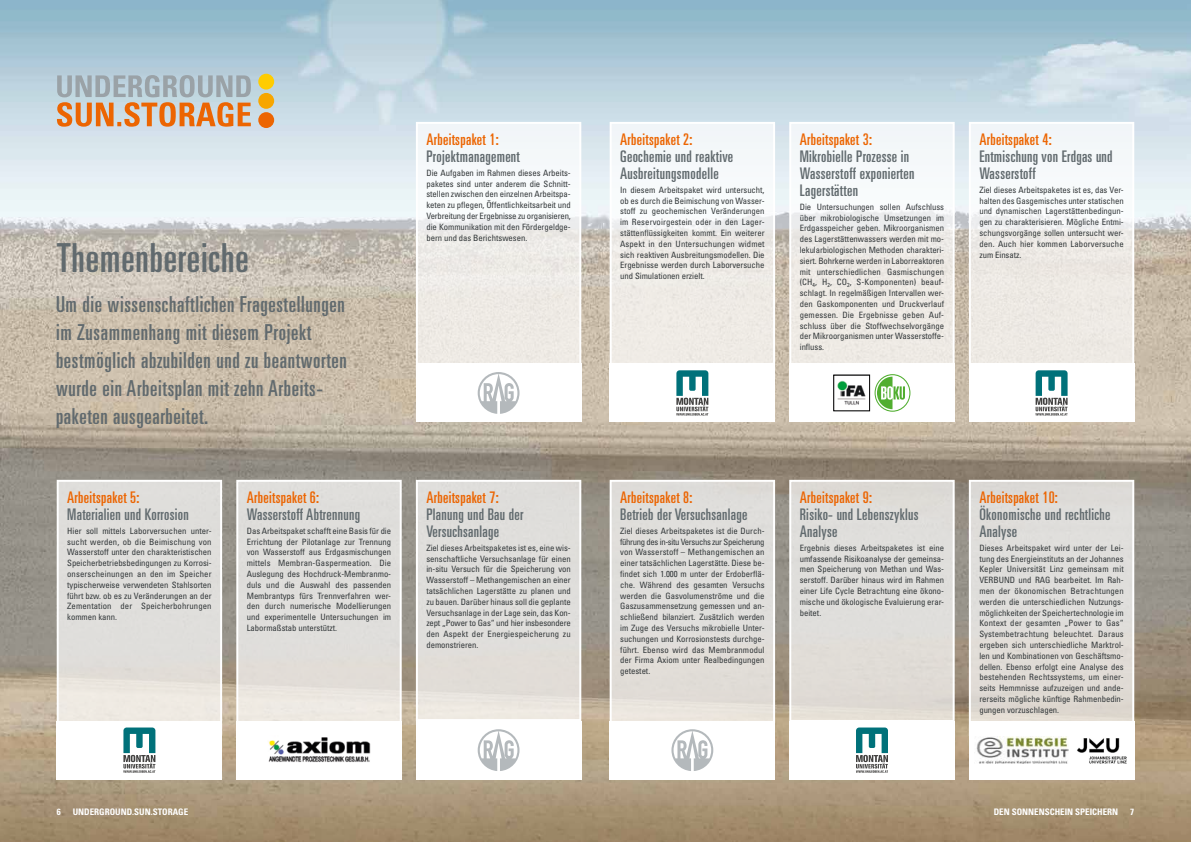
<style>
.page{position:relative;width:1191px;height:842px;background:#fff}
.page>*{position:absolute;margin:0;border:0;box-sizing:border-box;transform-origin:0 0}
.t1{font:ultra-condensed 40px "Univers";letter-spacing:.02em;color:#616a6e}
.t2{font:ultra-condensed 22px/28px "Univers";letter-spacing:.03em;color:#616a6e}
.t3{font:ultra-condensed 16px/17px "Univers";letter-spacing:.02em;color:#616a6e}
.t4{font:ultra-condensed 16px "Univers";letter-spacing:.02em;color:#ec6502}
.t5{font:700 condensed 9px "Univers";color:#fff}
.t6{font:condensed 8.7px/10.8px "Univers";letter-spacing:-.005em;color:#33383a;text-align:justify}
</style>
<div class="page">
<img style="left:0;top:0;width:1191px;height:842px">
<div style="left:417px;top:481px;width:163px;height:239px;background:#dfdedb"></div>
<div style="left:416px;top:480px;width:165px;height:241px;border:2px solid #fff"></div>
<div style="left:610px;top:481px;width:164px;height:241px;background:#e0dedb"></div>
<div style="left:609px;top:480px;width:166px;height:243px;border:2px solid #fff"></div>
<div style="left:790px;top:481px;width:163px;height:240px;background:#dfddda"></div>
<div style="left:789px;top:480px;width:165px;height:242px;border:2px solid #fff"></div>
<div style="left:58px;top:481px;width:163px;height:254px;background:linear-gradient(to bottom,#dbdbda,#e9e5de)"></div>
<div style="left:57px;top:480px;width:165px;height:256px;border:2px solid #fff"></div>
<div style="left:970px;top:481px;width:163px;height:254px;background:#dfddd9"></div>
<div style="left:969px;top:480px;width:165px;height:256px;border:2px solid #fff"></div>
<div style="left:237px;top:481px;width:164px;height:255px;background:linear-gradient(to right,#e1dfdc,#e1dfdb)"></div>
<div style="left:236px;top:480px;width:166px;height:257px;border:2px solid #fff"></div>
<div style="left:57px;top:721px;width:165px;height:59px;background:#fff"></div>
<svg style="left:123px;top:727px;width:32px;height:46px"></svg>
<div style="left:789px;top:721px;width:165px;height:59px;background:#fff"></div>
<svg style="left:856px;top:727px;width:32px;height:46px"></svg>
<div style="left:609px;top:721px;width:166px;height:59px;background:#fff"></div>
<svg style="left:671px;top:729px;width:42px;height:42px"></svg>
<div style="left:969px;top:721px;width:165px;height:59px;background:#fff"></div>
<div style="left:416px;top:721px;width:165px;height:59px;background:#fff"></div>
<svg style="left:478px;top:729px;width:41px;height:42px"></svg>
<div style="left:236px;top:721px;width:166px;height:59px;background:#fff"></div>
<img style="left:268px;top:737px;width:103px;height:25px">
<div style="left:417px;top:123px;width:163px;height:255px;background:linear-gradient(to bottom,#f6fafe,#ebe5dd)"></div>
<div style="left:416px;top:122px;width:165px;height:257px;border:2px solid #fff"></div>
<div style="left:416px;top:363px;width:165px;height:59px;background:#fff"></div>
<svg style="left:478px;top:372px;width:41px;height:42px"></svg>
<div style="left:610px;top:123px;width:164px;height:255px;background:linear-gradient(to bottom,#f5fafe,#ece5dd)"></div>
<div style="left:609px;top:122px;width:166px;height:257px;border:2px solid #fff"></div>
<div style="left:970px;top:123px;width:163px;height:243px;background:linear-gradient(to bottom,#f6fafe,#ebe4dc)"></div>
<div style="left:969px;top:122px;width:165px;height:245px;border:2px solid #fff"></div>
<div style="left:790px;top:123px;width:163px;height:245px;background:linear-gradient(to bottom,#f5f9fd,#ebe4dc)"></div>
<div style="left:789px;top:122px;width:165px;height:247px;border:2px solid #fff"></div>
<div style="left:969px;top:363px;width:165px;height:59px;background:#fff"></div>
<svg style="left:1035px;top:370px;width:32px;height:46px"></svg>
<div style="left:609px;top:363px;width:166px;height:59px;background:#fff"></div>
<svg style="left:676px;top:370px;width:32px;height:46px"></svg>
<div style="left:789px;top:363px;width:165px;height:59px;background:#fff"></div>
<img style="left:837px;top:380px;width:29px;height:25px">
<div style="left:833px;top:375px;width:37px;height:36px;border:1px solid #000"></div>
<svg style="left:874px;top:374px;width:36px;height:38px"></svg>
<svg style="left:57px;top:75px;width:194px;height:52px"></svg>
<div style="left:258px;top:74px;width:16px;height:16px;background:#fc0;border-radius:50%"></div>
<div style="left:258px;top:93px;width:16px;height:16px;background:#f7a600;border-radius:50%"></div>
<div style="left:258px;top:112px;width:16px;height:16px;background:#ec6502;border-radius:50%"></div>
<img style="left:1077px;top:738px;width:49px;height:25px">
<img style="left:976px;top:737px;width:92px;height:26px">
<h1 class="t1" style="left:57px;top:235px;width:193px">Themenbereiche</h1>
<h2 class="t2" style="left:56px;top:290px;width:292px">Um die wissenschaftlichen Fragestellungen im Zusammenhang mit diesem Projekt bestmöglich abzubilden und zu beantworten wurde ein Arbeitsplan mit zehn Arbeits&shy;paketen ausgearbeitet.</h2>
<h3 class="t4" style="left:67px;top:488px;width:74px">Arbeitspaket 5:</h3>
<h3 class="t3" style="left:67px;top:506px;width:123px">Materialien und Korrosion</h3>
<p class="t6" style="left:67px;top:525px;width:146px">Hier soll mittels Laborversuchen unter&shy;sucht werden, ob die Beimischung von Wasserstoff unter den charakteristischen Speicherbetriebsbedingungen zu Korrosi&shy;onserscheinungen an den im Speicher typischerweise verwendeten Stahlsorten führt bzw. ob es zu Veränderungen an der Zementation der Speicherbohrungen kommen kann.</p>
<h3 class="t4" style="left:247px;top:488px;width:74px">Arbeitspaket 6:</h3>
<h3 class="t3" style="left:247px;top:506px;width:115px">Wasserstoff Abtrennung</h3>
<p class="t6" style="left:247px;top:525px;width:146px">Das Arbeitspaket schafft eine Basis für die Errichtung der Pilotanlage zur Trennung von Wasserstoff aus Erdgasmischungen mittels Membran-Gaspermeation. Die Auslegung des Hochdruck-Membranmo&shy;duls und die Auswahl des passenden Membrantyps fürs Trennverfahren wer&shy;den durch numerische Modellierungen und experimentelle Untersuchungen im Labormaßstab unterstützt.</p>
<h3 class="t4" style="left:426px;top:130px;width:74px">Arbeitspaket 1:</h3>
<h3 class="t3" style="left:426px;top:148px;width:95px">Projektmanagement</h3>
<p class="t6" style="left:426px;top:167px;width:146px">Die Aufgaben im Rahmen dieses Arbeits&shy;paketes sind unter anderem die Schnitt&shy;stellen zwischen den einzelnen Arbeitspa&shy;keten zu pflegen, Öffentlichkeitsarbeit und Verbreitung der Ergebnisse zu organisieren, die Kommunikation mit den Fördergeldge&shy;bern und das Berichtswesen.</p>
<h3 class="t4" style="left:426px;top:488px;width:74px">Arbeitspaket 7:</h3>
<h3 class="t3" style="left:426px;top:506px;width:99px">Planung und Bau der<br>Versuchsanlage</h3>
<p class="t6" style="left:426px;top:542px;width:146px">Ziel dieses Arbeitspaketes ist es, eine wis&shy;senschaftliche Versuchsanlage für einen in-situ Versuch für die Speicherung von Wasserstoff – Methangemischen an einer tatsächlichen Lagerstätte zu planen und zu bauen. Darüber hinaus soll die geplante Versuchsanlage in der Lage sein, das Kon&shy;zept „Power to Gas“ und hier insbesondere den Aspekt der Energiespeicherung zu demonstrieren.</p>
<h3 class="t4" style="left:620px;top:130px;width:74px">Arbeitspaket 2:</h3>
<h3 class="t3" style="left:620px;top:148px;width:115px">Geochemie und reaktive<br>Ausbreitungsmodelle</h3>
<p class="t6" style="left:620px;top:184px;width:146px">In diesem Arbeitspaket wird untersucht, ob es durch die Beimischung von Wasser&shy;stoff zu geochemischen Veränderungen im Reservoirgestein oder in den Lager&shy;stättenflüssigkeiten kommt. Ein weiterer Aspekt in den Untersuchungen widmet sich reaktiven Ausbreitungsmodellen. Die Ergebnisse werden durch Laborversuche und Simulationen erzielt.</p>
<h3 class="t4" style="left:799px;top:130px;width:74px">Arbeitspaket 3:</h3>
<h3 class="t3" style="left:799px;top:148px;width:116px">Mikrobielle Prozesse in<br>Wasserstoff exponierten<br>Lagerstätten</h3>
<p class="t6" style="left:799px;top:201px;width:146px">Die Untersuchungen sollen Aufschluss über mikrobiologische Umsetzungen im Erdgasspeicher geben. Mikroorganismen des Lagerstättenwassers werden mit mo&shy;lekularbiologischen Methoden charakteri&shy;siert. Bohrkerne werden in Laborreaktoren mit unterschiedlichen Gasmischungen (CH<sub>4</sub>, H<sub>2</sub>, CO<sub>2</sub>, S-Komponenten) beauf&shy;schlagt. In regelmäßigen Intervallen wer&shy;den Gaskomponenten und Druckverlauf gemessen. Die Ergebnisse geben Auf&shy;schluss über die Stoffwechselvorgänge der Mikroorganismen unter Wasserstoffe&shy;influss.</p>
<h3 class="t4" style="left:979px;top:130px;width:74px">Arbeitspaket 4:</h3>
<h3 class="t3" style="left:979px;top:148px;width:135px">Entmischung von Erdgas und<br>Wasserstoff</h3>
<p class="t6" style="left:979px;top:184px;width:146px">Ziel dieses Arbeitspaketes ist es, das Ver&shy;halten des Gasgemisches unter statischen und dynamischen Lagerstättenbedingun&shy;gen zu charakterisieren. Mögliche Entmi&shy;schungsvorgänge sollen untersucht wer&shy;den. Auch hier kommen Laborversuche zum Einsatz.</p>
<h3 class="t4" style="left:620px;top:488px;width:74px">Arbeitspaket 8:</h3>
<h3 class="t3" style="left:620px;top:506px;width:129px">Betrieb der Versuchsanlage</h3>
<p class="t6" style="left:620px;top:525px;width:146px">Ziel dieses Arbeitspaketes ist die Durch&shy;führung des in-situ Versuchs zur Speicherung von Wasserstoff – Methangemischen an einer tatsächlichen Lagerstätte. Diese be&shy;findet sich 1.000 m unter der Erdoberflä&shy;che. Während des gesamten Versuchs werden die Gasvolumenströme und die Gaszusammensetzung gemessen und an&shy;schließend bilanziert. Zusätzlich werden im Zuge des Versuchs mikrobielle Unter&shy;suchungen und Korrosionstests durchge&shy;führt. Ebenso wird das Membranmodul der Firma Axiom unter Realbedingungen getestet.</p>
<h3 class="t4" style="left:799px;top:488px;width:74px">Arbeitspaket 9:</h3>
<h3 class="t3" style="left:799px;top:506px;width:120px">Risiko- und Lebenszyklus<br>Analyse</h3>
<p class="t6" style="left:799px;top:542px;width:146px">Ergebnis dieses Arbeitspaketes ist eine umfassende Risikoanalyse der gemeinsa&shy;men Speicherung von Methan und Was&shy;serstoff. Darüber hinaus wird im Rahmen einer Life Cycle Betrachtung eine ökono&shy;mische und ökologische Evaluierung erar&shy;beitet.</p>
<h3 class="t4" style="left:979px;top:488px;width:80px">Arbeitspaket 10:</h3>
<h3 class="t3" style="left:979px;top:506px;width:133px">Ökonomische und rechtliche<br>Analyse</h3>
<p class="t6" style="left:979px;top:542px;width:146px">Dieses Arbeitspaket wird unter der Lei&shy;tung des Energieinstituts an der Johannes Kepler Universität Linz gemeinsam mit VERBUND und RAG bearbeitet. Im Rah&shy;men der ökonomischen Betrachtungen werden die unterschiedlichen Nutzungs&shy;möglichkeiten der Speichertechnologie im Kontext der gesamten „Power to Gas“ Systembetrachtung beleuchtet. Daraus ergeben sich unterschiedliche Marktrol&shy;len und Kombinationen von Geschäftsmo&shy;dellen. Ebenso erfolgt eine Analyse des bestehenden Rechtssystems, um einer&shy;seits Hemmnisse aufzuzeigen und ande&shy;rerseits mögliche künftige Rahmenbedin&shy;gungen vorzuschlagen.</p>
<p class="t5" style="left:57px;top:806px;width:5px">6</p>
<p class="t5" style="left:73px;top:806px;width:117px">UNDERGROUND.SUN.STORAGE</p>
<p class="t5" style="left:993px;top:806px;width:126px">DEN SONNENSCHEIN SPEICHERN</p>
<p class="t5" style="left:1130px;top:806px;width:5px">7</p>
</div>
